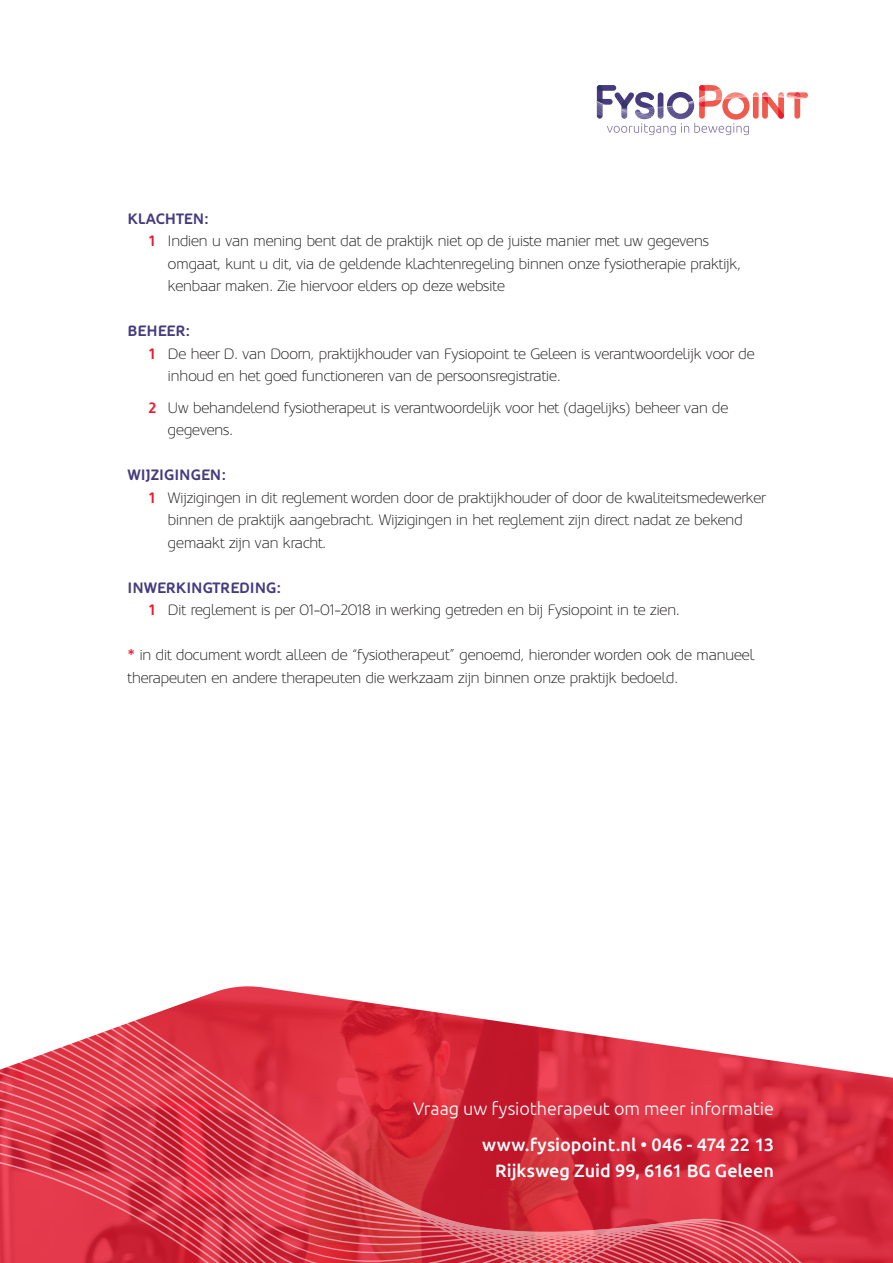
<style>
.page{position:relative;width:893px;height:1263px;background:#fff}
.page>*{position:absolute;margin:0;border:0;box-sizing:border-box;transform-origin:0 0}
.t1{font:500 18px/26.1px "Ubuntu";letter-spacing:-.005em;color:#fff;text-align:right}
.t2{font:300 18px "Ubuntu";letter-spacing:-.005em;color:#fff}
.t3{font:300 15px/22.5px "Oblik";color:#231f20}
.t4{font:700 15px "Oblik";color:#473b7e}
.s1{font-weight:700;color:#ee1a30}
</style>
<div class="page">
<svg style="left:173px;top:997px;width:226px;height:10px;fill:#e23748"></svg>
<svg style="left:148px;top:1007px;width:314px;height:9px;background:#da4452"></svg>
<svg style="left:120px;top:1016px;width:411px;height:10px;background:#d83f4d"></svg>
<svg style="left:95px;top:1026px;width:499px;height:9px;background:#d83b4a"></svg>
<svg style="left:71px;top:1035px;width:586px;height:9px;background:#dc3e4d"></svg>
<svg style="left:46px;top:1044px;width:674px;height:9px;background:#de3f4e"></svg>
<svg style="left:19px;top:1053px;width:770px;height:10px;background:#df4150"></svg>
<svg style="left:0;top:1063px;width:852px;height:9px;background:#df3e4e"></svg>
<svg style="left:0;top:1072px;width:893px;height:9px;background:#dc3747"></svg>
<svg style="left:0;top:1081px;width:893px;height:10px;background:#dd3646"></svg>
<svg style="left:0;top:1091px;width:893px;height:9px;background:#de3747"></svg>
<svg style="left:0;top:1100px;width:893px;height:9px;background:#dd3647"></svg>
<svg style="left:0;top:1109px;width:893px;height:10px;background:#d83344"></svg>
<svg style="left:0;top:1119px;width:893px;height:9px;background:#d63142"></svg>
<svg style="left:0;top:1128px;width:893px;height:10px;background:#d53141"></svg>
<svg style="left:0;top:1138px;width:893px;height:11px;background:#d43141"></svg>
<svg style="left:0;top:1149px;width:893px;height:114px;background:#d63948"></svg>
<svg style="left:597px;top:85px;width:211px;height:50px"></svg>
<p class="t4" style="left:128px;top:210px;width:83px">KLACHTEN:</p>
<p class="t3" style="left:168px;top:230px;width:574px;text-indent:-19px"><span class="s1">1</span> Indien u van mening bent dat de praktijk niet op de juiste manier met uw gegevens omgaat, kunt u dit, via de geldende klachtenregeling binnen onze fysiotherapie praktijk, kenbaar maken. Zie hiervoor elders op deze website</p>
<p class="t4" style="left:128px;top:322px;width:64px">BEHEER:</p>
<p class="t3" style="left:168px;top:342px;width:588px;text-indent:-19px"><span class="s1">1</span> De heer D. van Doorn, praktijkhouder van Fysiopoint te Geleen is verantwoordelijk voor de inhoud en het goed functioneren van de persoonsregistratie.</p>
<p class="t3" style="left:168px;top:396px;width:562px;text-indent:-19px"><span class="s1">2</span> Uw behandelend fysiotherapeut is verantwoordelijk voor het (dagelijks) beheer van de gegevens.</p>
<p class="t4" style="left:128px;top:466px;width:100px">WIJZIGINGEN:</p>
<p class="t3" style="left:168px;top:486px;width:599px;text-indent:-19px"><span class="s1">1</span> Wijzigingen in dit reglement worden door de praktijkhouder of door de kwaliteitsmedewerker binnen de praktijk aangebracht. Wijzigingen in het reglement zijn direct nadat ze bekend gemaakt zijn van kracht.</p>
<p class="t4" style="left:128px;top:579px;width:155px">INWERKINGTREDING:</p>
<p class="t3" style="left:149px;top:599px;width:532px"><span class="s1">1</span> Dit reglement is per 01-01-2018 in werking getreden en bij Fysiopoint in te zien.</p>
<p class="t3" style="left:128px;top:644px;width:628px"><span class="s1">*</span> in dit document wordt alleen de “fysiotherapeut” genoemd, hieronder worden ook de manueel therapeuten en andere therapeuten die werkzaam zijn binnen onze praktijk bedoeld.</p>
<p class="t2" style="left:413px;top:1098px;width:362px">Vraag uw fysiotherapeut om meer informatie</p>
<p class="t1" style="left:482px;top:1130px;width:293px">www.fysiopoint.nl • 046 - 474 22 13<br>Rijksweg Zuid 99, 6161 BG Geleen</p>
</div>
